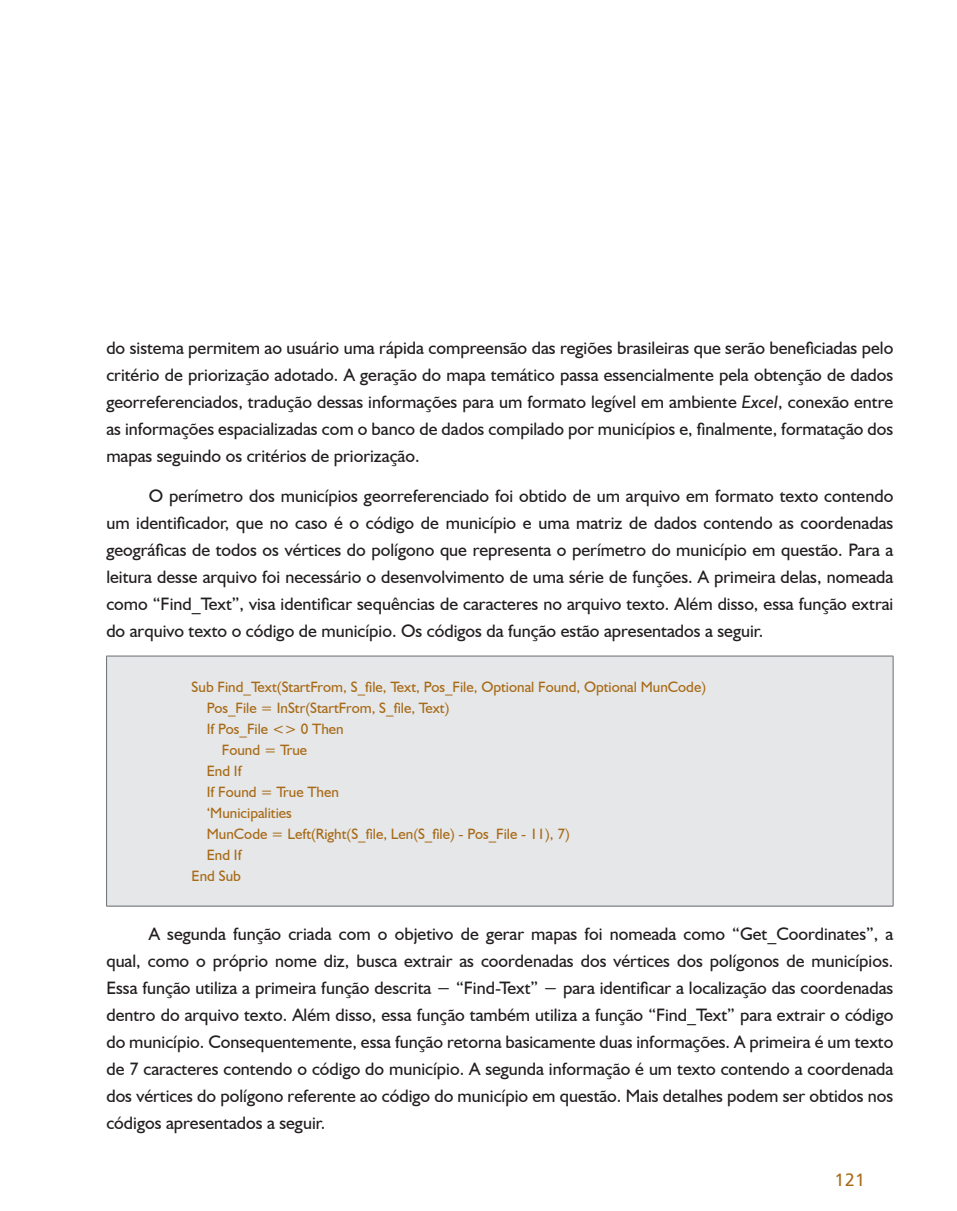
<style>
.page{position:relative;width:957px;height:1211px;background:#fff}
.page>*{position:absolute;margin:0;border:0;box-sizing:border-box;transform-origin:0 0}
.t1{font:18px/27px "Humanist 521 BT";color:#231f20;text-align:justify}
.t2{font:18px "Humanist 777 BT Roman B";color:#a76a16}
.t3{font:15px "Humanist 521 BT";color:#a76a16}
.s1{font-style:italic}
</style>
<div class="page">
<div style="left:107px;top:656px;width:786px;height:249px;background:#e6e7e9"></div>
<hr style="left:106px;top:655px;width:787px;height:1px;background:#6c6d70">
<hr style="left:106px;top:656px;width:1px;height:249px;background:#6c6d70">
<hr style="left:892px;top:656px;width:1px;height:249px;background:#6c6d70">
<hr style="left:106px;top:905px;width:787px;height:1px;background:#6c6d70">
<p class="t1" style="left:106px;top:334px;width:788px">do sistema permitem ao usuário uma rápida compreensão das regiões brasileiras que serão beneficiadas pelo critério de priorização adotado. A geração do mapa temático passa essencialmente pela obtenção de dados georreferenciados, tradução dessas informações para um formato legível em ambiente <span class="s1">Excel</span>, conexão entre as informações espacializadas com o banco de dados compilado por municípios e, finalmente, formatação dos mapas seguindo os critérios de priorização.</p>
<p class="t1" style="left:106px;top:482px;width:788px;text-indent:43px">O perímetro dos municípios georreferenciado foi obtido de um arquivo em formato texto contendo um identificador, que no caso é o código de município e uma matriz de dados contendo as coordenadas geográficas de todos os vértices do polígono que representa o perímetro do município em questão. Para a leitura desse arquivo foi necessário o desenvolvimento de uma série de funções. A primeira delas, nomeada como “Find_Text”, visa identificar sequências de caracteres no arquivo texto. Além disso, essa função extrai do arquivo texto o código de município. Os códigos da função estão apresentados a seguir.</p>
<p class="t3" style="left:192px;top:677px;width:516px">Sub Find_Text(StartFrom, S_file, Text, Pos_File, Optional Found, Optional MunCode)</p>
<p class="t3" style="left:207px;top:698px;width:244px">Pos_File = InStr(StartFrom, S_file, Text)</p>
<p class="t3" style="left:207px;top:719px;width:138px">If Pos_File &lt;&gt; 0 Then</p>
<p class="t3" style="left:222px;top:740px;width:87px">Found = True</p>
<p class="t3" style="left:207px;top:761px;width:36px">End If</p>
<p class="t3" style="left:207px;top:782px;width:134px">If Found = True Then</p>
<p class="t3" style="left:207px;top:803px;width:87px">‘Municipalities</p>
<p class="t3" style="left:207px;top:824px;width:364px">MunCode = Left(Right(S_file, Len(S_file) - Pos_File - 11), 7)</p>
<p class="t3" style="left:207px;top:845px;width:36px">End If</p>
<p class="t3" style="left:192px;top:866px;width:51px">End Sub</p>
<p class="t1" style="left:106px;top:919px;width:788px;text-indent:43px">A segunda função criada com o objetivo de gerar mapas foi nomeada como “Get_Coordinates”, a qual, como o próprio nome diz, busca extrair as coordenadas dos vértices dos polígonos de municípios.<br>Essa função utiliza a primeira função descrita − “Find-Text” − para identificar a localização das coordenadas dentro do arquivo texto. Além disso, essa função também utiliza a função “Find_Text” para extrair o código do município. Consequentemente, essa função retorna basicamente duas informações. A primeira é um texto de 7 caracteres contendo o código do município. A segunda informação é um texto contendo a coordenada dos vértices do polígono referente ao código do município em questão. Mais detalhes podem ser obtidos nos códigos apresentados a seguir.</p>
<p class="t2" style="left:834px;top:1167px;width:32px">121</p>
</div>
